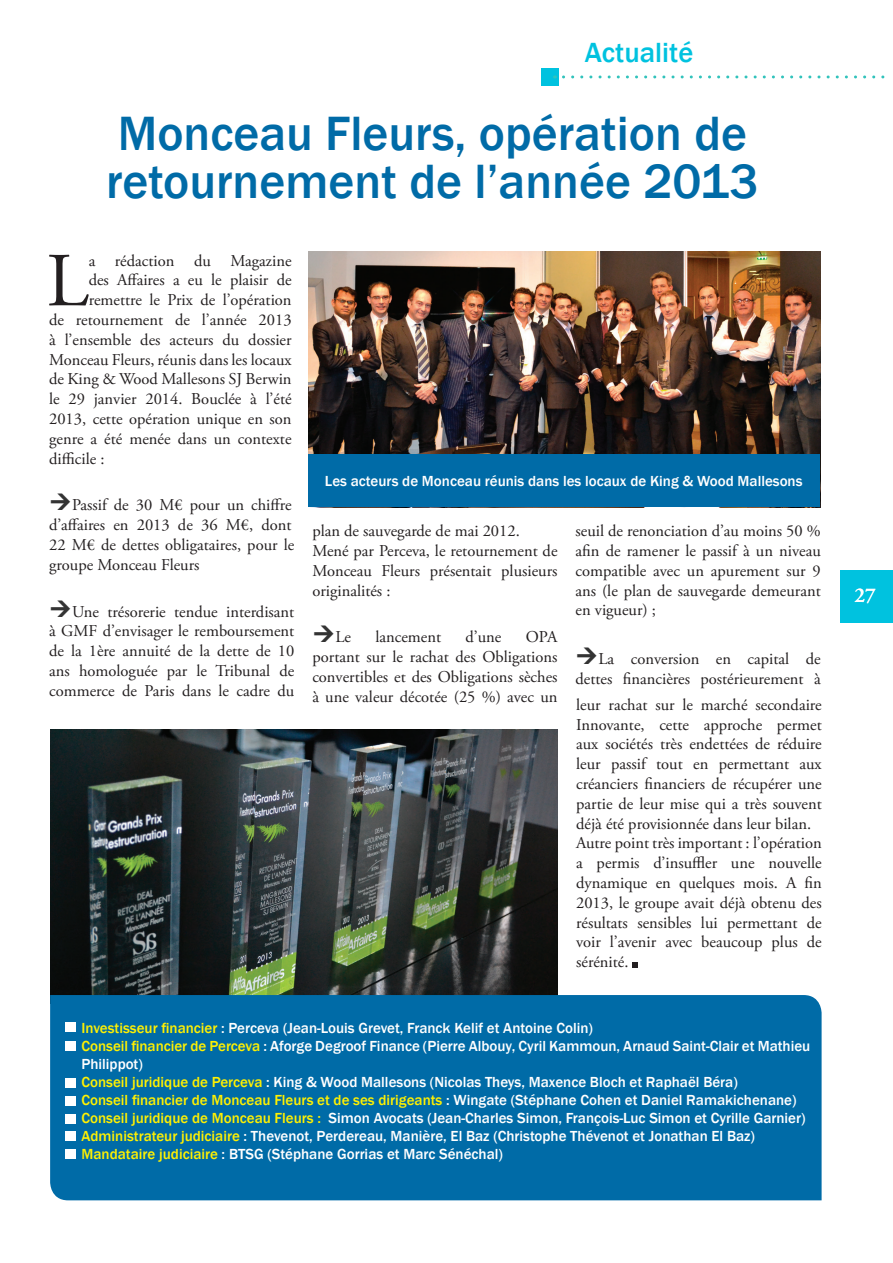
<style>
.page{position:relative;width:893px;height:1263px;background:#fff}
.page>*{position:absolute;margin:0;border:0;box-sizing:border-box;transform-origin:0 0}
.Texte{font:76.2px "Adobe Garamond Pro";color:#231f20}
.Titre_1_2_page{font:500 49.5px/48px "Franklin Gothic";color:#006ba7}
.t1{font:500 28.5px "Franklin Gothic";color:#00c2df}
.t2{font:600 21px "Adobe Garamond Pro";color:#fff}
.Texte-2{font:16.5px/19.8px "Adobe Garamond Pro";color:#231f20;text-align:justify}
.Texte-3{font:500 15px/18px "Franklin Gothic";color:#fff}
.Texte-4{font:500 15px "Franklin Gothic";color:#fff101}
.s1{color:#fff101}
.s2{color:#fff}
</style>
<div class="page">
<div style="left:541px;top:68px;width:17px;height:18px;background:#00c2df"></div>
<svg style="left:563px;top:75px;width:322px;height:3px"></svg>
<div style="left:840px;top:570px;width:53px;height:52px;background:#00c2df"></div>
<svg style="left:633px;top:962px;width:5px;height:5px"></svg>
<img style="left:309px;top:252px;width:512px;height:255px">
<div style="left:309px;top:454px;width:511px;height:53px;background:#006ba7"></div>
<img style="left:50px;top:729px;width:507px;height:266px">
<div style="left:50px;top:995px;width:772px;height:205px;background:#006ba7"></div>
<div style="left:65px;top:1022px;width:11px;height:9px;background:#fff"></div>
<div style="left:65px;top:1042px;width:11px;height:9px;background:#fff"></div>
<div style="left:65px;top:1078px;width:11px;height:9px;background:#fff"></div>
<div style="left:65px;top:1096px;width:11px;height:9px;background:#fff"></div>
<div style="left:65px;top:1115px;width:11px;height:9px;background:#fff"></div>
<div style="left:65px;top:1131px;width:11px;height:9px;background:#fff"></div>
<div style="left:65px;top:1150px;width:11px;height:9px;background:#fff"></div>
<h3 class="t1" style="left:585px;top:35px;width:110px">Actualité</h3>
<p class="Titre_1_2_page" style="left:106px;top:110px;width:654px">Monceau Fleurs, opération de retournement de l’année 2013</p>
<p class="Texte" style="left:47px;top:235px;width:44px">L</p>
<p class="Texte-2" style="left:89px;top:251px;width:204px">a rédaction du Magazine</p>
<p class="Texte-2" style="left:89px;top:271px;width:204px">des Affaires a eu le plaisir de</p>
<p class="Texte-2" style="left:89px;top:291px;width:204px">remettre le Prix de l’opération</p>
<p class="Texte-2" style="left:49px;top:310px;width:244px">de retournement de l’année 2013</p>
<p class="Texte-2" style="left:49px;top:330px;width:244px">à l’ensemble des acteurs du dossier</p>
<p class="Texte-2" style="left:49px;top:350px;width:244px">Monceau Fleurs, réunis dans les locaux</p>
<p class="Texte-2" style="left:49px;top:370px;width:244px">de King &amp; Wood Mallesons SJ Berwin</p>
<p class="Texte-2" style="left:49px;top:390px;width:244px">le 29 janvier 2014. Bouclée à l’été</p>
<p class="Texte-2" style="left:49px;top:409px;width:244px">2013, cette opération unique en son</p>
<p class="Texte-2" style="left:49px;top:429px;width:244px">genre a été menée dans un contexte</p>
<p class="Texte-2" style="left:49px;top:449px;width:57px">difficile :</p>
<p class="Texte-2" style="left:49px;top:496px;width:247px;text-align:left;text-indent:23px">Passif de 30 M€ pour un chiffre d’affaires en 2013 de 36 M€, dont<br>22 M€ de dettes obligataires, pour le groupe Monceau Fleurs</p>
<p class="Texte-2" style="left:49px;top:602px;width:247px;text-indent:23px">Une trésorerie tendue interdisant à GMF d’envisager le remboursement de la 1ère annuité de la dette de 10 ans homologuée par le Tribunal de commerce de Paris dans le cadre du</p>
<p class="Texte-3" style="left:325px;top:472px;width:479px">Les acteurs de Monceau réunis dans les locaux de King &amp; Wood Mallesons</p>
<p class="Texte-2" style="left:312px;top:522px;width:209px">plan de sauvegarde de mai 2012.</p>
<p class="Texte-2" style="left:312px;top:541px;width:247px">Mené par Perceva, le retournement de Monceau Fleurs présentait plusieurs originalités :</p>
<p class="Texte-2" style="left:335px;top:628px;width:17px">Le</p>
<p class="Texte-2" style="left:375px;top:628px;width:67px">lancement</p>
<p class="Texte-2" style="left:466px;top:628px;width:37px">d’une</p>
<p class="Texte-2" style="left:312px;top:628px;width:247px;text-indent:213px">OPA portant sur le rachat des Obligations convertibles et des Obligations sèches à une valeur décotée (25 %) avec un</p>
<p class="Texte-2" style="left:575px;top:522px;width:247px">seuil de renonciation d’au moins 50 % afin de ramener le passif à un niveau compatible avec un apurement sur 9 ans (le plan de sauvegarde demeurant en vigueur) ;</p>
<p class="Texte-2" style="left:575px;top:649px;width:247px;text-align:right">La conversion en capital de dettes financières postérieurement à</p>
<p class="Texte-2" style="left:576px;top:695px;width:247px">leur rachat sur le marché secondaire Innovante, cette approche permet aux sociétés très endettées de réduire leur passif tout en permettant aux créanciers financiers de récupérer une partie de leur mise qui a très souvent déjà été provisionnée dans leur bilan.</p>
<p class="Texte-2" style="left:576px;top:834px;width:247px">Autre point très important : l’opération a permis d’insuffler une nouvelle dynamique en quelques mois. A fin 2013, le groupe avait déjà obtenu des résultats sensibles lui permettant de voir l’avenir avec beaucoup plus de sérénité.</p>
<p class="Texte-3" style="left:81px;top:1019px;width:513px"><span class="s1">Investisseur financier</span> : Perceva (Jean-Louis Grevet, Franck Kelif et Antoine Colin)</p>
<p class="Texte-3" style="left:81px;top:1037px;width:730px"><span class="s1">Conseil financier de Perceva</span> : Aforge Degroof Finance (Pierre Albouy, Cyril Kammoun, Arnaud Saint-Clair et Mathieu<br>Philippot)</p>
<p class="Texte-3" style="left:81px;top:1073px;width:658px"><span class="s1">Conseil juridique de Perceva</span> : King &amp; Wood Mallesons (Nicolas Theys, Maxence Bloch et Raphaël Béra)</p>
<p class="Texte-4" style="left:81px;top:1091px;width:716px">Conseil financier de Monceau Fleurs et de ses dirigeants <span class="s2">: Wingate (Stéphane Cohen et Daniel Ramakichenane)</span></p>
<p class="Texte-3" style="left:81px;top:1109px;width:725px"><span class="s1">Conseil juridique de Monceau Fleurs :</span> Simon Avocats (Jean-Charles Simon, François-Luc Simon et Cyrille Garnier)</p>
<p class="Texte-3" style="left:81px;top:1127px;width:675px"><span class="s1">Administrateur judiciaire</span> : Thevenot, Perdereau, Manière, El Baz (Christophe Thévenot et Jonathan El Baz)</p>
<p class="Texte-3" style="left:81px;top:1145px;width:423px"><span class="s1">Mandataire judiciaire</span> : BTSG (Stéphane Gorrias et Marc Sénéchal)</p>
<p class="t2" style="left:854px;top:583px;width:23px">27</p>
</div>
